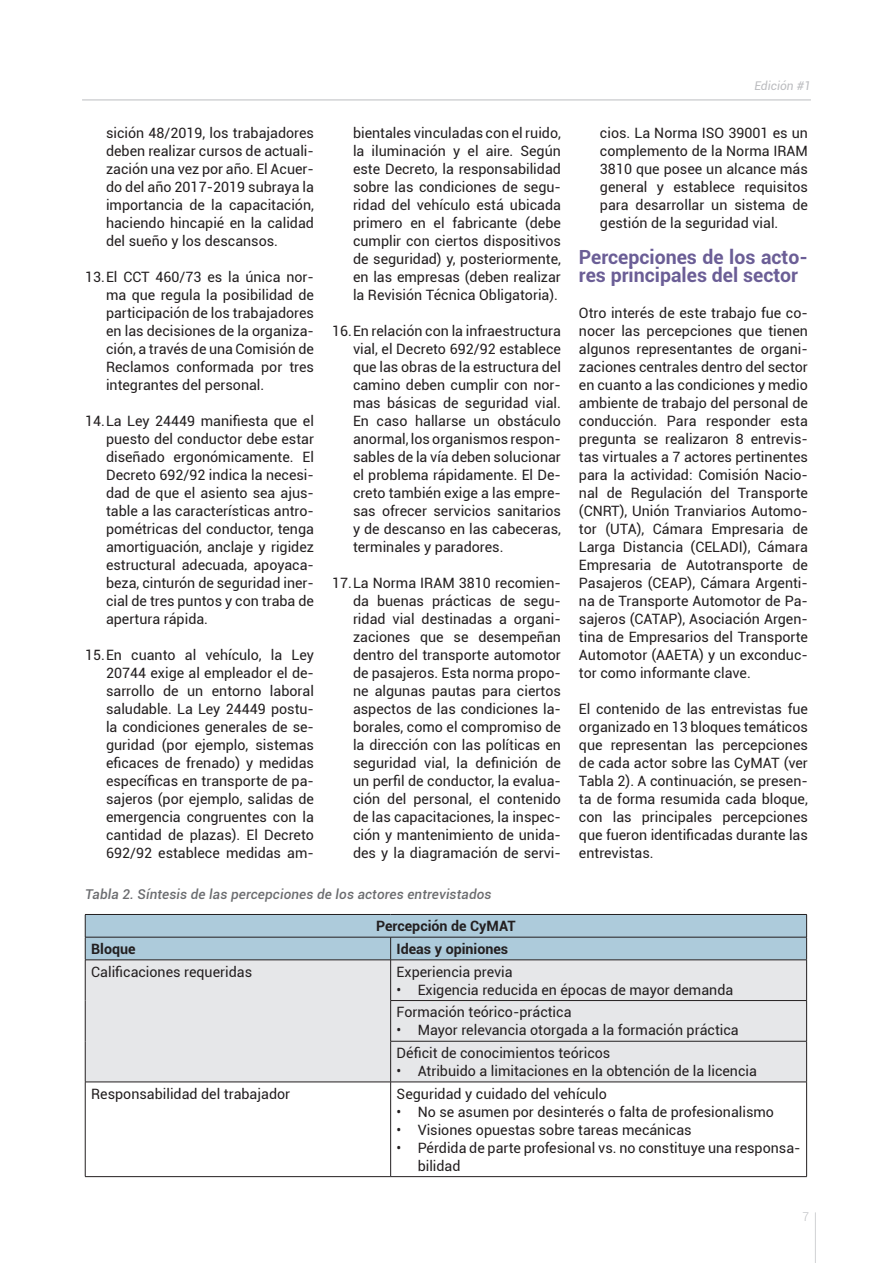
<style>
.page{position:relative;width:893px;height:1263px;background:#fff}
.page>*{position:absolute;margin:0;border:0;box-sizing:border-box;transform-origin:0 0}
.t1{font:700 19.5px/18px "Roboto";color:#6b5e96}
.t2{font:14.25px/18px "Roboto";color:#231f20;text-align:justify}
.t3{font:700 14.25px "Roboto";color:#231f20}
.t4{font:italic 500 13.5px "Roboto";letter-spacing:.01em;color:#6c6d70}
.t5{font:italic 12px "Roboto";color:#bcbdc0}
.t6{font:300 12px "Roboto";color:#bcbdc0}
</style>
<div class="page">
<hr style="left:82px;top:100px;width:729px;height:1px;background:#bcbdc0">
<hr style="left:815px;top:1212px;width:1px;height:51px;background:#d1d2d4">
<div style="left:86px;top:960px;width:720px;height:122px;background:#e6e7e9"></div>
<hr style="left:85px;top:960px;width:1px;height:40px;background:#231f20">
<hr style="left:85px;top:1000px;width:1px;height:41px;background:#231f20">
<hr style="left:85px;top:1041px;width:1px;height:41px;background:#231f20">
<hr style="left:390px;top:960px;width:1px;height:40px;background:#231f20">
<hr style="left:806px;top:960px;width:1px;height:40px;background:#231f20">
<hr style="left:390px;top:1000px;width:417px;height:1px;background:#231f20">
<hr style="left:390px;top:1001px;width:1px;height:40px;background:#231f20">
<hr style="left:806px;top:1001px;width:1px;height:40px;background:#231f20">
<hr style="left:390px;top:1041px;width:417px;height:1px;background:#231f20">
<hr style="left:390px;top:1041px;width:1px;height:41px;background:#231f20">
<hr style="left:806px;top:1041px;width:1px;height:41px;background:#231f20">
<hr style="left:85px;top:1082px;width:306px;height:1px;background:#231f20">
<hr style="left:85px;top:1082px;width:1px;height:94px;background:#231f20">
<hr style="left:85px;top:1176px;width:306px;height:1px;background:#231f20">
<hr style="left:391px;top:1082px;width:416px;height:1px;background:#231f20">
<hr style="left:390px;top:1082px;width:1px;height:94px;background:#231f20">
<hr style="left:806px;top:1082px;width:1px;height:94px;background:#231f20">
<hr style="left:391px;top:1176px;width:416px;height:1px;background:#231f20">
<svg style="left:85px;top:914px;width:722px;height:46px;background:#a5c2d1"></svg>
<hr style="left:391px;top:959px;width:416px;height:1px;background:#231f20">
<p class="t2" style="left:106px;top:124px;width:209px">sición 48/2019, los trabajadores deben realizar cursos de actuali&shy;zación una vez por año. El Acuer&shy;do del año 2017-2019 subraya la importancia de la capacitación, haciendo hincapié en la calidad del sueño y los descansos.</p>
<p class="t2" style="left:106px;top:268px;width:209px;text-indent:-21px">13.El CCT 460/73 es la única nor&shy;ma que regula la posibilidad de participación de los trabajadores en las decisiones de la organiza&shy;ción, a través de una Comisión de Reclamos conformada por tres integrantes del personal.</p>
<p class="t2" style="left:106px;top:412px;width:209px;text-indent:-21px">14.La Ley 24449 manifiesta que el puesto del conductor debe estar diseñado ergonómicamente. El Decreto 692/92 indica la necesi&shy;dad de que el asiento sea ajus&shy;table a las características antro&shy;pométricas del conductor, tenga amortiguación, anclaje y rigidez estructural adecuada, apoyaca&shy;beza, cinturón de seguridad iner&shy;cial de tres puntos y con traba de apertura rápida.</p>
<p class="t2" style="left:106px;top:646px;width:209px;text-indent:-21px">15.En cuanto al vehículo, la Ley 20744 exige al empleador el de&shy;sarrollo de un entorno laboral saludable. La Ley 24449 postu&shy;la condiciones generales de se&shy;guridad (por ejemplo, sistemas eficaces de frenado) y medidas específicas en transporte de pa&shy;sajeros (por ejemplo, salidas de emergencia congruentes con la cantidad de plazas). El Decreto 692/92 establece medidas am-</p>
<p class="t2" style="left:353px;top:124px;width:209px">bientales vinculadas con el ruido, la iluminación y el aire. Según este Decreto, la responsabilidad sobre las condiciones de segu&shy;ridad del vehículo está ubicada primero en el fabricante (debe cumplir con ciertos dispositivos de seguridad) y, posteriormente, en las empresas (deben realizar la Revisión Técnica Obligatoria).</p>
<p class="t2" style="left:353px;top:322px;width:209px;text-indent:-21px">16.En relación con la infraestructura vial, el Decreto 692/92 establece que las obras de la estructura del camino deben cumplir con nor&shy;mas básicas de seguridad vial.<br>En caso hallarse un obstáculo anormal, los organismos respon&shy;sables de la vía deben solucionar el problema rápidamente. El De&shy;creto también exige a las empre&shy;sas ofrecer servicios sanitarios y de descanso en las cabeceras, terminales y paradores.</p>
<p class="t2" style="left:353px;top:574px;width:209px;text-indent:-21px">17.La Norma IRAM 3810 recomien&shy;da buenas prácticas de segu&shy;ridad vial destinadas a organi&shy;zaciones que se desempeñan dentro del transporte automotor de pasajeros. Esta norma propo&shy;ne algunas pautas para ciertos aspectos de las condiciones la&shy;borales, como el compromiso de la dirección con las políticas en seguridad vial, la definición de un perfil de conductor, la evalua&shy;ción del personal, el contenido de las capacitaciones, la inspec&shy;ción y mantenimiento de unida&shy;des y la diagramación de servi-</p>
<p class="t5" style="left:754px;top:78px;width:58px">Edición #1</p>
<p class="t2" style="left:600px;top:123px;width:209px">cios. La Norma ISO 39001 es un complemento de la Norma IRAM 3810 que posee un alcance más general y establece requisitos para desarrollar un sistema de gestión de la seguridad vial.</p>
<h1 class="t1" style="left:579px;top:248px;width:230px">Percepciones de los acto&shy;res principales del sector</h1>
<p class="t2" style="left:579px;top:304px;width:230px">Otro interés de este trabajo fue co&shy;nocer las percepciones que tienen algunos representantes de organi&shy;zaciones centrales dentro del sector en cuanto a las condiciones y medio ambiente de trabajo del personal de conducción. Para responder esta pregunta se realizaron 8 entrevis&shy;tas virtuales a 7 actores pertinentes para la actividad: Comisión Nacio&shy;nal de Regulación del Transporte (CNRT), Unión Tranviarios Automo&shy;tor (UTA), Cámara Empresaria de Larga Distancia (CELADI), Cámara Empresaria de Autotransporte de Pasajeros (CEAP), Cámara Argenti&shy;na de Transporte Automotor de Pa&shy;sajeros (CATAP), Asociación Argen&shy;tina de Empresarios del Transporte Automotor (AAETA) y un exconduc&shy;tor como informante clave.</p>
<p class="t2" style="left:579px;top:700px;width:230px">El contenido de las entrevistas fue organizado en 13 bloques temáticos que representan las percepciones de cada actor sobre las CyMAT (ver Tabla 2). A continuación, se presen&shy;ta de forma resumida cada bloque, con las principales percepciones que fueron identificadas durante las entrevistas.</p>
<p class="t4" style="left:85px;top:884px;width:408px">Tabla 2. Síntesis de las percepciones de los actores entrevistados</p>
<p class="t3" style="left:376px;top:916px;width:141px">Percepción de CyMAT</p>
<p class="t3" style="left:91px;top:939px;width:46px">Bloque</p>
<p class="t3" style="left:397px;top:939px;width:113px">Ideas y opiniones</p>
<p class="t2" style="left:91px;top:962px;width:162px">Calificaciones requeridas</p>
<p class="t2" style="left:397px;top:962px;width:118px">Experiencia previa</p>
<p class="t2" style="left:397px;top:978px;width:338px;line-height:22.6px">• Exigencia reducida en épocas de mayor demanda<br>Formación teórico-práctica</p>
<p class="t2" style="left:397px;top:1018px;width:344px;line-height:22.6px">• Mayor relevancia otorgada a la formación práctica<br>Déficit de conocimientos teóricos</p>
<p class="t2" style="left:397px;top:1061px;width:362px">• Atribuido a limitaciones en la obtención de la licencia</p>
<p class="t2" style="left:91px;top:1084px;width:200px">Responsabilidad del trabajador</p>
<p class="t2" style="left:397px;top:1084px;width:212px">Seguridad y cuidado del vehículo</p>
<p class="t2" style="left:397px;top:1102px;width:379px">• No se asumen por desinterés o falta de profesionalismo</p>
<p class="t2" style="left:397px;top:1120px;width:297px">• Visiones opuestas sobre tareas mecánicas</p>
<p class="t2" style="left:418px;top:1138px;width:384px;text-indent:-21px">• Pérdida de parte profesional vs. no constituye una responsa&shy;bilidad</p>
<p class="t6" style="left:802px;top:1209px;width:8px">7</p>
</div>
